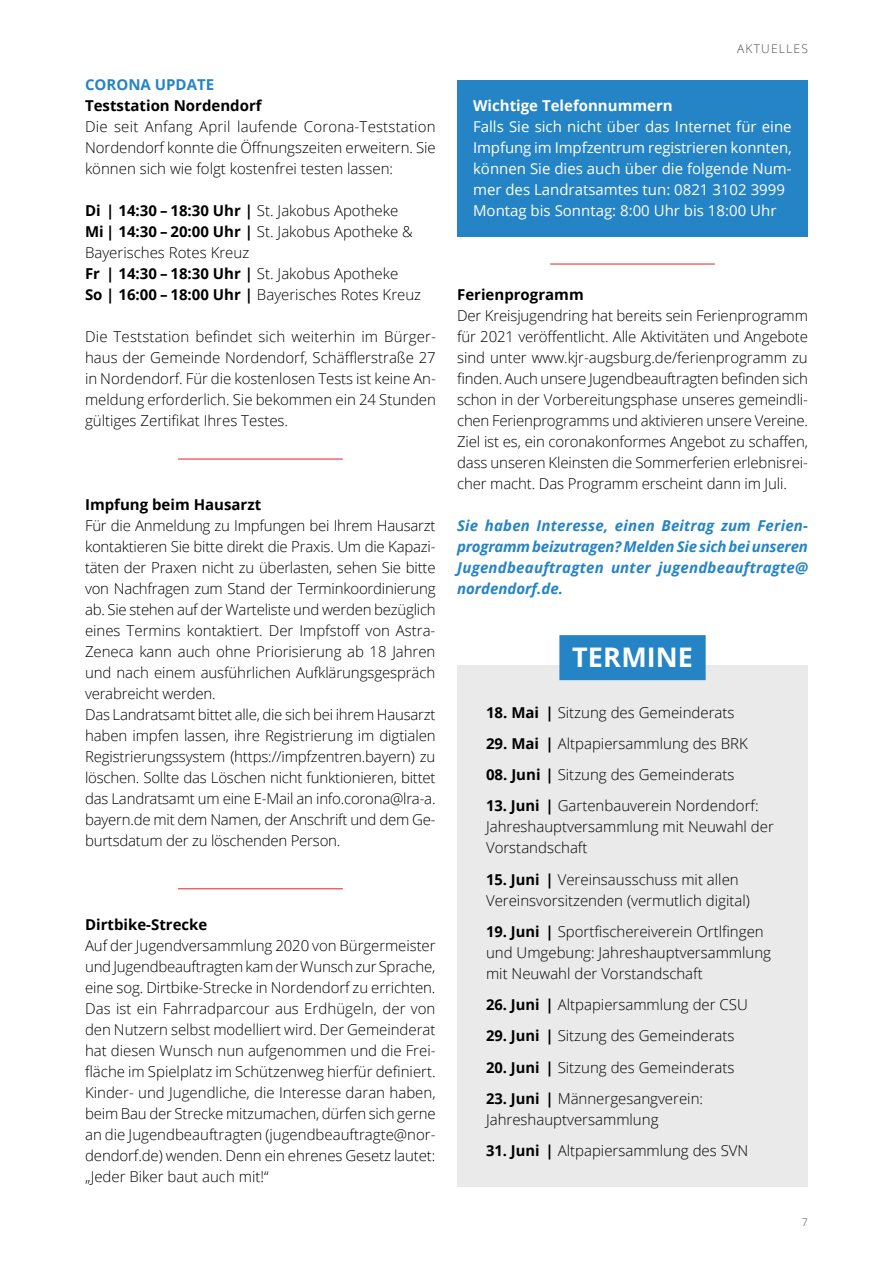
<style>
.page{position:relative;width:893px;height:1263px;background:#fff}
.page>*{position:absolute;margin:0;border:0;box-sizing:border-box;transform-origin:0 0}
.t1{font:700 27px "Open Sans";letter-spacing:.005em;color:#fff}
.t2{font:300 15px/21px "Open Sans";letter-spacing:-.005em;color:#000}
.t3{font:15px/21px "Open Sans";color:#fff}
.t4{font:italic 700 15px/21px "Open Sans";letter-spacing:.015em;color:#2484c6;text-align:justify}
.t5{font:700 15px "Open Sans";color:#000}
.t6{font:700 15px "Open Sans";color:#fff}
.t7{font:700 15px "Open Sans";color:#2484c6}
.t8{font:300 12px "Open Sans";letter-spacing:.1em;color:#4d4d4f}
.t9{font:300 10.5px "Open Sans";color:#4d4d4f}
.s1{font-weight:700}
</style>
<div class="page">
<div style="left:457px;top:80px;width:351px;height:156px;background:#2484c6"></div>
<div style="left:457px;top:665px;width:351px;height:521px;background:#eaeaeb"></div>
<div style="left:559px;top:635px;width:147px;height:45px;background:#2484c6"></div>
<hr style="left:178px;top:459px;width:165px;height:1px;background:#ed1d24">
<hr style="left:550px;top:264px;width:165px;height:1px;background:#ed1d24">
<hr style="left:178px;top:888px;width:165px;height:1px;background:#ed1d24">
<p class="t7" style="left:85px;top:74px;width:131px">CORONA UPDATE</p>
<p class="t5" style="left:85px;top:95px;width:178px">Teststation Nordendorf</p>
<p class="t2" style="left:85px;top:116px;width:352px;text-align:justify">Die seit Anfang April laufende Corona-Teststation Nordendorf konnte die Öffnungszeiten erweitern. Sie können sich wie folgt kostenfrei testen lassen:</p>
<p class="t2" style="left:85px;top:200px;width:338px"><span class="s1">Di | 14:30 – 18:30 Uhr |</span> St. Jakobus Apotheke<br><span class="s1">Mi | 14:30 – 20:00 Uhr |</span> St. Jakobus Apotheke &amp; Bayerisches Rotes Kreuz<br><span class="s1">Fr | 14:30 – 18:30 Uhr |</span> St. Jakobus Apotheke<br><span class="s1">So | 16:00 – 18:00 Uhr |</span> Bayerisches Rotes Kreuz</p>
<p class="t2" style="left:85px;top:326px;width:352px;text-align:justify">Die Teststation befindet sich weiterhin im Bürger&shy;haus der Gemeinde Nordendorf, Schäfflerstraße 27 in Nordendorf. Für die kostenlosen Tests ist keine An&shy;meldung erforderlich. Sie bekommen ein 24 Stunden gültiges Zertifikat Ihres Testes.</p>
<p class="t5" style="left:85px;top:494px;width:178px">Impfung beim Hausarzt</p>
<p class="t2" style="left:85px;top:515px;width:352px">Für die Anmeldung zu Impfungen bei Ihrem Hausarzt kontaktieren Sie bitte direkt die Praxis. Um die Kapazi&shy;täten der Praxen nicht zu überlasten, sehen Sie bitte von Nachfragen zum Stand der Terminkoordinierung ab. Sie stehen auf der Warteliste und werden bezüglich eines Termins kontaktiert. Der Impfstoff von Astra-Zeneca kann auch ohne Priorisierung ab 18 Jahren und nach einem ausführlichen Aufklärungsgespräch verabreicht werden.<br>Das Landratsamt bittet alle, die sich bei ihrem Hausarzt haben impfen lassen, ihre Registrierung im digtialen Registrierungssystem (https://impfzentren.bayern) zu löschen. Sollte das Löschen nicht funktionieren, bittet das Landratsamt um eine E-Mail an info.corona@lra-a. bayern.de mit dem Namen, der Anschrift und dem Ge&shy;burtsdatum der zu löschenden Person.</p>
<p class="t5" style="left:85px;top:914px;width:124px">Dirtbike-Strecke</p>
<p class="t2" style="left:85px;top:935px;width:352px;text-align:justify">Auf der Jugendversammlung 2020 von Bürgermeister und Jugendbeauftragten kam der Wunsch zur Sprache, eine sog. Dirtbike-Strecke in Nordendorf zu errichten.<br>Das ist ein Fahrradparcour aus Erdhügeln, der von den Nutzern selbst modelliert wird. Der Gemeinderat hat diesen Wunsch nun aufgenommen und die Frei&shy;fläche im Spielplatz im Schützenweg hierfür definiert.<br>Kinder- und Jugendliche, die Interesse daran haben, beim Bau der Strecke mitzumachen, dürfen sich gerne an die Jugendbeauftragten (jugendbeauftragte@nor&shy;dendorf.de) wenden. Denn ein ehrenes Gesetz lautet: „Jeder Biker baut auch mit!“</p>
<p class="t8" style="left:737px;top:40px;width:72px">AKTUELLES</p>
<p class="t6" style="left:473px;top:95px;width:201px">Wichtige Telefonnummern</p>
<p class="t3" style="left:473px;top:116px;width:320px">Falls Sie sich nicht über das Internet für eine Impfung im Impfzentrum registrieren konnten, können Sie dies auch über die folgende Num&shy;mer des Landratsamtes tun: 0821 3102 3999<br>Montag bis Sonntag: 8:00 Uhr bis 18:00 Uhr</p>
<p class="t5" style="left:457px;top:284px;width:128px">Ferienprogramm</p>
<p class="t2" style="left:457px;top:305px;width:352px;text-align:justify">Der Kreisjugendring hat bereits sein Ferienprogramm für 2021 veröffentlicht. Alle Aktivitäten und Angebote sind unter www.kjr-augsburg.de/ferienprogramm zu finden. Auch unsere Jugendbeauftragten befinden sich schon in der Vorbereitungsphase unseres gemeindli&shy;chen Ferienprogramms und aktivieren unsere Vereine.<br>Ziel ist es, ein coronakonformes Angebot zu schaffen, dass unseren Kleinsten die Sommerferien erlebnisrei&shy;cher macht. Das Programm erscheint dann im Juli.</p>
<p class="t4" style="left:457px;top:515px;width:352px">Sie haben Interesse, einen Beitrag zum Ferien&shy;programm beizutragen? Melden Sie sich bei unseren Jugendbeauftragten unter jugendbeauftragte@ nordendorf.de.</p>
<h1 class="t1" style="left:572px;top:638px;width:122px">TERMINE</h1>
<p class="t2" style="left:486px;top:701px;width:250px"><span class="s1">18. Mai |</span> Sitzung des Gemeinderats</p>
<p class="t2" style="left:486px;top:732px;width:263px"><span class="s1">29. Mai |</span> Altpapiersammlung des BRK</p>
<p class="t2" style="left:486px;top:764px;width:250px"><span class="s1">08. Juni |</span> Sitzung des Gemeinderats</p>
<p class="t2" style="left:486px;top:795px;width:289px"><span class="s1">13. Juni |</span> Gartenbauverein Nordendorf:<br>Jahreshauptversammlung mit Neuwahl der<br>Vorstandschaft</p>
<p class="t2" style="left:486px;top:868px;width:265px"><span class="s1">15. Juni |</span> Vereinsausschuss mit allen<br>Vereinsvorsitzenden (vermutlich digital)</p>
<p class="t2" style="left:486px;top:921px;width:287px"><span class="s1">19. Juni |</span> Sportfischereiverein Ortlfingen und Umgebung: Jahreshauptversammlung mit Neuwahl der Vorstandschaft</p>
<p class="t2" style="left:486px;top:994px;width:263px"><span class="s1">26. Juni |</span> Altpapiersammlung der CSU</p>
<p class="t2" style="left:486px;top:1025px;width:250px"><span class="s1">29. Juni |</span> Sitzung des Gemeinderats</p>
<p class="t2" style="left:486px;top:1056px;width:250px"><span class="s1">20. Juni |</span> Sitzung des Gemeinderats</p>
<p class="t2" style="left:486px;top:1088px;width:219px"><span class="s1">23. Juni |</span> Männergesangverein:<br>Jahreshauptversammlung</p>
<p class="t2" style="left:486px;top:1140px;width:264px"><span class="s1">31. Juni |</span> Altpapiersammlung des SVN</p>
<p class="t9" style="left:802px;top:1215px;width:7px">7</p>
</div>
